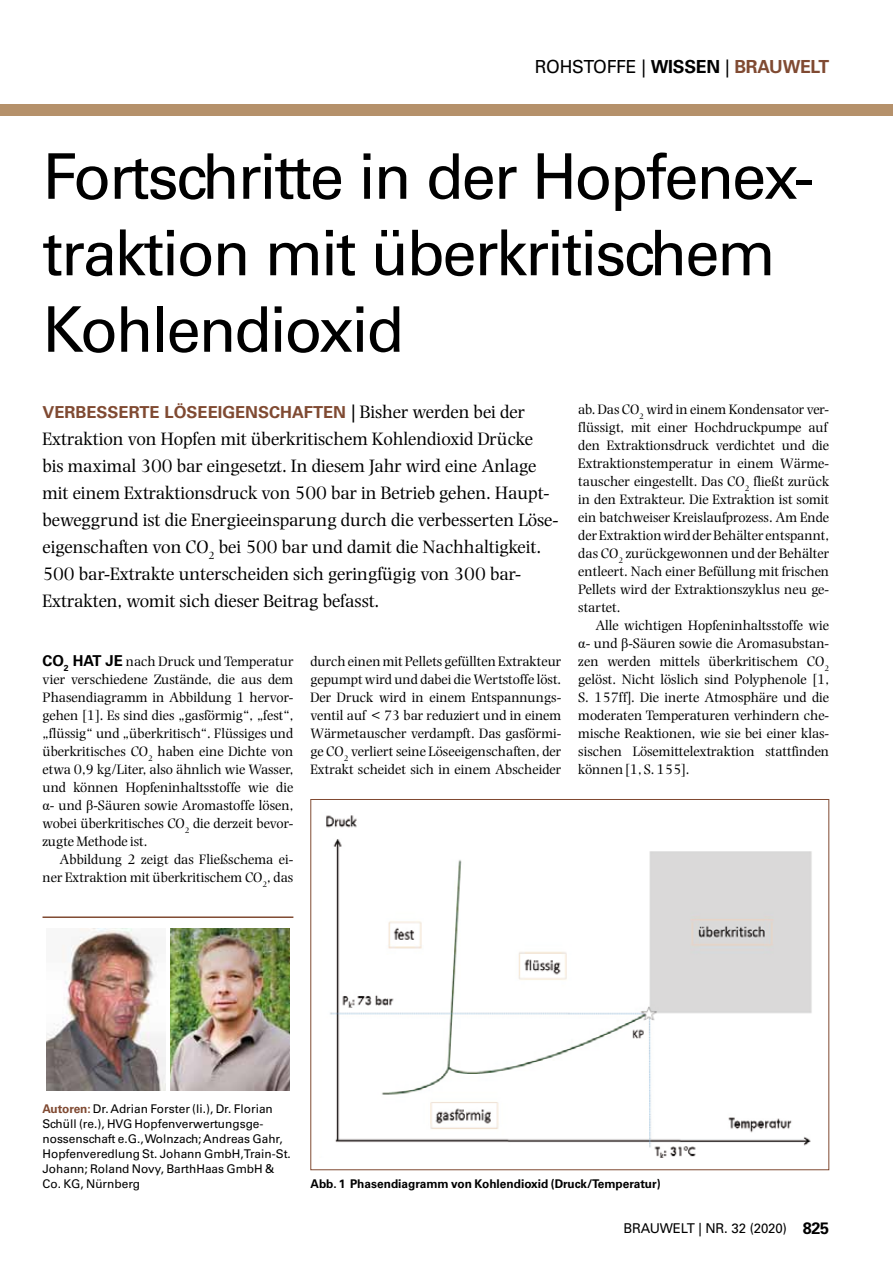
<style>
.page{position:relative;width:893px;height:1263px;background:#fff}
.page>*{position:absolute;margin:0;border:0;box-sizing:border-box;transform-origin:0 0}
.t1{font:63px/76.5px "Univers";letter-spacing:-.035em;color:#000}
.t2{font:18.75px/27px "Photina";letter-spacing:-.005em;color:#000}
.t3{font:18px "Univers";letter-spacing:-.015em;color:#000}
.t4{font:700 16.5px "Univers";color:#804a32}
.t5{font:14.25px/18px "Photina";color:#000;text-align:justify}
.t6{font:13.5px "Univers";letter-spacing:-.015em;color:#000}
.t7{font:12px/15px "Univers";color:#000}
.t8{font:700 12px "Univers";color:#000}
.s1{font-weight:700}
.s2{font-weight:700;color:#804a32}
.s3{font-family:"Univers";font-size:18px}
.s4{font-family:"Univers";font-weight:700;font-size:15px}
.s5{font-family:"Times New Roman"}
.s6{font-weight:700;font-size:16.5px}
</style>
<div class="page">
<div style="left:0;top:104px;width:893px;height:12px;background:#b5916b"></div>
<hr style="left:43px;top:916px;width:250px;height:2px;background:#804a32">
<img style="left:47px;top:928px;width:119px;height:162px">
<img style="left:170px;top:928px;width:119px;height:162px">
<img style="left:326px;top:815px;width:486px;height:343px">
<p class="t3" style="left:535px;top:56px;width:296px">Rohstoffe | <span class="s1">WISSEN</span> | <span class="s2">BRAUWELT</span></p>
<h1 class="t1" style="left:43px;top:139px;width:773px">Fortschritte in der H opfenex&shy;traktion mit überkritischem<br>Kohlendioxid</h1>
<p class="t4" style="left:43px;top:402px;width:24px">Verbesserte</p>
<p class="t4" style="left:165px;top:402px;width:32px">Löseei</p>
<p class="t4" style="left:222px;top:402px;width:25px">gens</p>
<p class="t4" style="left:269px;top:402px;width:56px">chaften</p>
<p class="t2" style="left:43px;top:398px;width:517px;text-indent:309px"><span class="s3">|</span> Bisher werden bei der Extraktion von Hopfen mit überkritischem Kohlendioxid Drücke bis maximal 300 bar eingesetzt. In diesem Jahr wird eine Anlage mit einem Extraktionsdruck von 500 bar in Betrieb gehen. Haupt&shy;beweggrund ist die Energieeinsparung durch die verbesserten Löse&shy;eigenschaften von CO<sub>2</sub> bei 500 bar und damit die Nachhaltigkeit.<br>500 bar-Extrakte unterscheiden sich geringfügig von 300 bar-Extrakten, womit sich dieser Beitrag befasst.</p>
<p class="t5" style="left:43px;top:652px;width:252px"><span class="s4">CO</span><sub>2</sub> <span class="s4">hat je</span> nach Druck und Temperatur vier verschiedene Zustände, die aus dem Phasendiagramm in Abbildung 1 hervor&shy;gehen [1]. Es sind dies „gasförmig“, „fest“, „flüssig“ und „überkritisch“. Flüssiges und überkritisches CO<sub>2</sub> haben eine Dichte von etwa 0,9 kg/Liter, also ähnlich wie Wasser, und können Hopfeninhaltsstoffe wie die <span class="s5">α</span>- und <span class="s5">β</span>-Säuren sowie Aromastoffe lösen, wobei überkritisches CO<sub>2</sub> die derzeit bevor&shy;zugte Methode ist.</p>
<p class="t5" style="left:43px;top:850px;width:252px;text-align:right">Abbildung 2 zeigt das Fließschema ei&shy;ner Extraktion mit überkritischem CO<sub>2</sub>, das</p>
<p class="t5" style="left:310px;top:652px;width:252px">durch einen mit Pellets gefüllten Extrakteur gepumpt wird und dabei die Wertstoffe löst.<br>Der Druck wird in einem Entspannungs&shy;ventil auf &lt; 73 bar reduziert und in einem Wärmetauscher verdampft. Das gasförmi&shy;ge CO<sub>2</sub> verliert seine Löseeigenschaften, der Extrakt scheidet sich in einem Abscheider</p>
<p class="t5" style="left:578px;top:400px;width:252px;text-align:left">ab. Das CO<sub>2</sub> wird in einem Kondensator ver&shy;flüssigt, mit einer Hochdruckpumpe auf den Extraktionsdruck verdichtet und die Extraktionstemperatur in einem Wärme&shy;tauscher eingestellt. Das CO<sub>2</sub> fließt zurück in den Extrakteur. Die Extraktion ist somit ein batchweiser Kreislaufprozess. Am Ende der Extraktion wird der Behälter entspannt, das CO<sub>2</sub> zurückgewonnen und der Behälter entleert. Nach einer Befüllung mit frischen Pellets wird der Extraktionszyklus neu ge&shy;startet.</p>
<p class="t5" style="left:578px;top:616px;width:252px;text-indent:17px">Alle wichtigen Hopfeninhaltsstoffe wie <span class="s5">α</span>- und <span class="s5">β</span>-Säuren sowie die Aromasubstan&shy;zen werden mittels überkritischem CO<sub>2 </sub>gelöst. Nicht löslich sind Polyphenole [1, S. 157ff]. Die inerte Atmosphäre und die moderaten Temperaturen verhindern che&shy;mische Reaktionen, wie sie bei einer klas&shy;sischen Lösemittelextraktion stattfinden können [1, S. 155].</p>
<p class="t7" style="left:43px;top:1101px;width:250px"><span class="s2">Autoren:</span> Dr. Adrian Forster (li.), Dr. Florian Schüll (re.), HVG Hopfenverwertungsge&shy;nossenschaft e.G., Wolnzach; Andreas Gahr, Hopfenveredlung St. Johann GmbH, Train-St.<br>Johann; Roland Novy, BarthHaas GmbH &amp; Co. KG, Nürnberg</p>
<p class="t8" style="left:310px;top:1176px;width:352px">Abb. 1 Phasendiagramm von Kohlendioxid (Druck/Temperatur)</p>
<p class="t6" style="left:623px;top:1221px;width:207px">Brauwelt | Nr . 32 (2020) <span class="s6">825</span></p>
</div>
